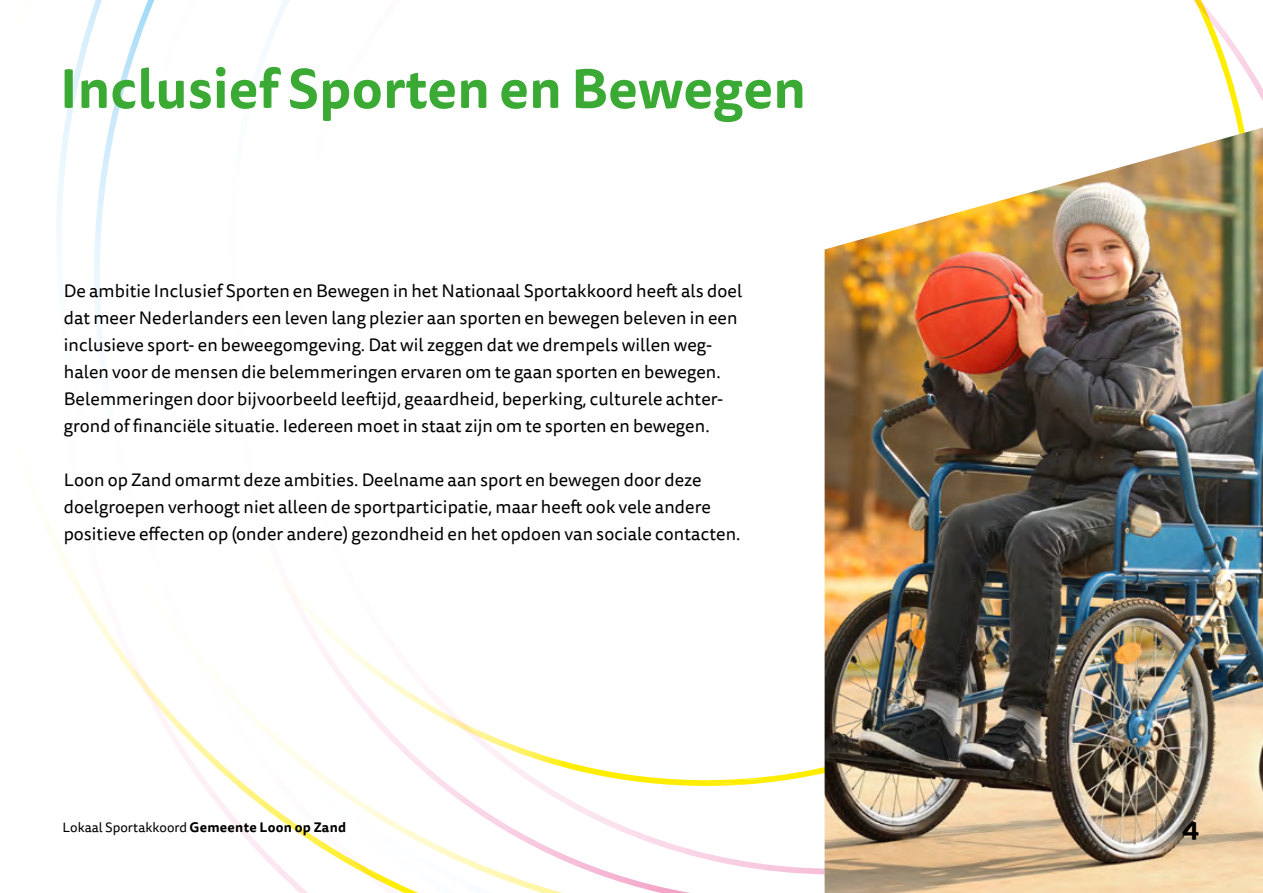
<style>
.page{position:relative;width:1263px;height:893px;background:#fff}
.page>*{position:absolute;margin:0;border:0;box-sizing:border-box;transform-origin:0 0}
.t1{font:700 54px "Tisa Sans Pro";letter-spacing:.005em;color:#3aaa35}
.t2{font:700 27px "Tisa Sans Pro";color:#000}
.t3{font:18px/27px "Tisa Sans Pro";letter-spacing:.005em;color:#000}
.t4{font:13.5px "Tisa Sans Pro";letter-spacing:.005em;color:#000}
.s1{font-weight:700}
</style>
<div class="page">
<img style="left:113px;top:0;width:250px;height:893px">
<img style="left:191px;top:654px;width:32px;height:43px">
<img style="left:128px;top:474px;width:51px;height:140px">
<img style="left:363px;top:0;width:893px;height:893px">
<img style="left:343px;top:855px;width:44px;height:30px">
<img style="left:179px;top:628px;width:24px;height:35px">
<img style="left:180px;top:631px;width:30px;height:45px">
<img style="left:824px;top:128px;width:439px;height:765px">
<p class="t1" style="left:60px;top:49px;width:747px">Inclusief Sporten en Bewegen</p>
<p class="t3" style="left:64px;top:278px;width:680px">De ambitie Inclusief Sporten en Bewegen in het Nationaal Sportakkoord heeft als doel dat meer Nederlanders een leven lang plezier aan sporten en bewegen beleven in een inclusieve sport- en beweegomgeving. Dat wil zeggen dat we drempels willen weg&shy;halen voor de mensen die belemmeringen ervaren om te gaan sporten en bewegen.<br>Belemmeringen door bijvoorbeeld leeftijd, geaardheid, beperking, culturele achter&shy;grond of financiële situatie. Iedereen moet in staat zijn om te sporten en bewegen.</p>
<p class="t3" style="left:64px;top:467px;width:678px">Loon op Zand omarmt deze ambities. Deelname aan sport en bewegen door deze doelgroepen verhoogt niet alleen de sportparticipatie, maar heeft ook vele andere positieve effecten op (onder andere) gezondheid en het opdoen van sociale contacten.</p>
<p class="t4" style="left:63px;top:818px;width:285px">Lokaal Sportakkoord <span class="s1">Gemeente Loon op Zand</span></p>
<h2 class="t2" style="left:1182px;top:807px;width:19px">4</h2>
</div>
